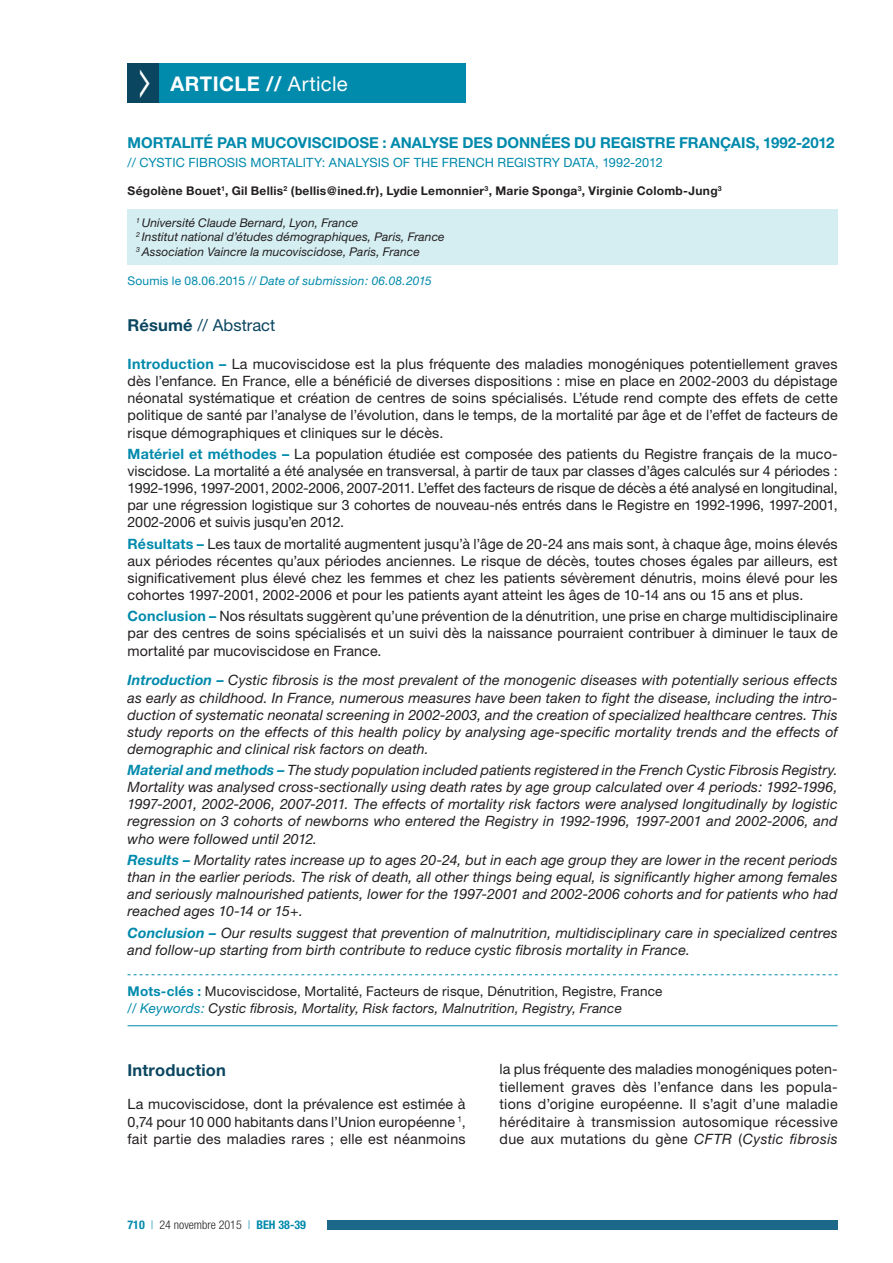
<style>
.page{position:relative;width:893px;height:1263px;background:#fff}
.page>*{position:absolute;margin:0;border:0;box-sizing:border-box;transform-origin:0 0}
.t1{font:700 20.25px "Helvetica Neue";letter-spacing:.02em;color:#fff}
.t2{font:16.5px "Helvetica Neue";letter-spacing:.005em;color:#0b4660}
.t3{font:700 16.5px "Helvetica Neue";letter-spacing:.01em;color:#0b4660}
.t4{font:700 15px "Helvetica Neue";letter-spacing:-.005em;color:#008aac}
.t5{font:14.25px/17.1px "Helvetica Neue";letter-spacing:.01em;color:#231f20;text-align:justify}
.t6{font:italic 14.25px/17.1px "Helvetica Neue";letter-spacing:.01em;color:#231f20;text-align:justify}
.t7{font:13.5px/16.2px "Helvetica Neue";letter-spacing:.01em;color:#231f20}
.t8{font:12.75px "Helvetica Neue";letter-spacing:.01em;color:#008aac}
.t9{font:italic 12px/14.4px "Helvetica Neue";letter-spacing:.005em;color:#231f20}
.t10{font:700 12px "Helvetica Neue";letter-spacing:.02em;color:#231f20}
.t11{font:italic 12px "Helvetica Neue";letter-spacing:.015em;color:#008aac}
.t12{font:300 condensed 12px "Helvetica Neue LT Std";color:#231f20}
.s1{font-weight:400}
.s2{font-style:normal}
.s3{font-weight:700}
.s4{font-weight:700;color:#008aac}
.s5{font-style:italic;color:#008aac}
.s6{font-style:italic}
.s7{font-family:"Helvetica Neue";font-weight:700;color:#008aac}
.s8{color:#008aac}
</style>
<div class="page">
<div style="left:327px;top:1220px;width:511px;height:10px;background:#1c6889"></div>
<div style="left:128px;top:64px;width:34px;height:39px;background:#0b4660"></div>
<div style="left:159px;top:64px;width:307px;height:39px;background:#008aac"></div>
<svg style="left:128px;top:974px;width:710px;height:1px"></svg>
<hr style="left:128px;top:1025px;width:710px;height:1px;background:#008aac">
<div style="left:128px;top:209px;width:710px;height:55px;background:#d5eef2"></div>
<h1 class="t1" style="left:171px;top:72px;width:179px">ARTICLE // <span class="s1">Article</span></h1>
<p class="t4" style="left:128px;top:133px;width:708px">MORTALITÉ PAR MUCOVISCIDOSE : ANALYSE DES DONNÉES DU REGISTRE FRANÇAIS, 1992-2012</p>
<p class="t8" style="left:128px;top:155px;width:537px">// CYSTIC FIBROSIS MORTALITY: ANALYSIS OF THE FRENCH REGISTRY DATA, 1992-2012</p>
<p class="t10" style="left:128px;top:183px;width:596px">Ségolène Bouet<sup>1</sup>, Gil Bellis<sup>2</sup> (bellis@ined.fr), Lydie Lemonnier<sup>3</sup>, Marie Sponga<sup>3</sup>, Virginie Colomb-Jung<sup>3</sup></p>
<p class="t9" style="left:136px;top:215px;width:310px"><sup>1</sup> Université Claude Bernard, Lyon, France<br><sup>2</sup> Institut national d’études démographiques, Paris, France<br><sup>3</sup> Association Vaincre la mucoviscidose, Paris, France</p>
<p class="t11" style="left:128px;top:274px;width:306px"><span class="s2">Soumis le 08.06.2015 /</span>/ Date of submission: 06.08.2015</p>
<p class="t2" style="left:128px;top:315px;width:149px"><span class="s3">Résumé</span> // Abstract</p>
<p class="t5" style="left:128px;top:355px;width:712px"><span class="s4">Introduction –</span> La mucoviscidose est la plus fréquente des maladies monogéniques potentiellement graves dès l’enfance. En France, elle a bénéficié de diverses dispositions : mise en place en 2002-2003 du dépistage néonatal systématique et création de centres de soins spécialisés. L’étude rend compte des effets de cette politique de santé par l’analyse de l’évolution, dans le temps, de la mortalité par âge et de l’effet de facteurs de risque démographiques et cliniques sur le décès.</p>
<p class="t5" style="left:128px;top:445px;width:712px"><span class="s4">Matériel et méthodes –</span> La population étudiée est composée des patients du Registre français de la muco&shy;viscidose. La mortalité a été analysée en transversal, à partir de taux par classes d’âges calculés sur 4 périodes :<br>1992-1996, 1997-2001, 2002-2006, 2007-2011. L’effet des facteurs de risque de décès a été analysé en longitudinal, par une régression logistique sur 3 cohortes de nouveau-nés entrés dans le Registre en 1992-1996, 1997-2001, 2002-2006 et suivis jusqu’en 2012.</p>
<p class="t5" style="left:128px;top:535px;width:712px"><span class="s4">Résultats –</span> Les taux de mortalité augmentent jusqu’à l’âge de 20-24 ans mais sont, à chaque âge, moins élevés aux périodes récentes qu’aux périodes anciennes. Le risque de décès, toutes choses égales par ailleurs, est significativement plus élevé chez les femmes et chez les patients sévèrement dénutris, moins élevé pour les cohortes 1997-2001, 2002-2006 et pour les patients ayant atteint les âges de 10-14 ans ou 15 ans et plus.</p>
<p class="t5" style="left:128px;top:607px;width:712px"><span class="s4">Conclusion –</span> Nos résultats suggèrent qu’une prévention de la dénutrition, une prise en charge multidisciplinaire par des centres de soins spécialisés et un suivi dès la naissance pourraient contribuer à diminuer le taux de mortalité par mucoviscidose en France.</p>
<p class="t6" style="left:128px;top:671px;width:712px"><span class="s4">Introduction –</span> Cystic fibrosis is the most prevalent of the monogenic diseases with potentially serious effects as early as childhood. In France, numerous measures have been taken to fight the disease, including the intro&shy;duction of systematic neonatal screening in 2002-2003, and the creation of specialized healthcare centres. This study reports on the effects of this health policy by analysing age-specific mortality trends and the effects of demographic and clinical risk factors on death.</p>
<p class="t6" style="left:128px;top:761px;width:712px"><span class="s4">Material and methods –</span> The study population included patients registered in the French Cystic Fibrosis Registry.<br>Mortality was analysed cross-sectionally using death rates by age group calculated over 4 periods: 1992-1996, 1997-2001, 2002-2006, 2007-2011. The effects of mortality risk factors were analysed longitudinally by logistic regression on 3 cohorts of newborns who entered the Registry in 1992-1996, 1997-2001 and 2002-2006, and who were followed until 2012.</p>
<p class="t6" style="left:128px;top:851px;width:712px"><span class="s4">Results –</span> Mortality rates increase up to ages 20-24, but in each age group they are lower in the recent periods than in the earlier periods. The risk of death, all other things being equal, is significantly higher among females and seriously malnourished patients, lower for the 1997-2001 and 2002-2006 cohorts and for patients who had reached ages 10-14 or 15+.</p>
<p class="t6" style="left:128px;top:924px;width:712px"><span class="s4">Conclusion –</span> Our results suggest that prevention of malnutrition, multidisciplinary care in specialized centres and follow-up starting from birth contribute to reduce cystic fibrosis mortality in France.</p>
<p class="t7" style="left:128px;top:983px;width:536px"><span class="s4">Mots-clés :</span> Mucoviscidose, Mortalité, Facteurs de risque, Dénutrition, Registre, France <span class="s5">// Keywords:</span> <span class="s6">Cystic fibrosis, Mortality, Risk factors, Malnutrition, Registry, France</span></p>
<p class="t3" style="left:128px;top:1060px;width:100px">Introduction</p>
<p class="t5" style="left:128px;top:1095px;width:340px">La mucoviscidose, dont la prévalence est estimée à 0,74 pour 10 000 habitants dans l’Union européenne <sup>1</sup>, fait partie des maladies rares ; elle est néanmoins</p>
<p class="t12" style="left:128px;top:1218px;width:180px"><span class="s7">710</span> <span class="s8">|</span> 24 novembre 2015 <span class="s8">|</span> <span class="s7">BEH 38-39</span></p>
<p class="t5" style="left:500px;top:1060px;width:340px">la plus fréquente des maladies monogéniques poten&shy;tiellement graves dès l’enfance dans les popula&shy;tions d’origine européenne. Il s’agit d’une maladie héréditaire à transmission autosomique récessive due aux mutations du gène <span class="s6">CFTR</span> (<span class="s6">Cystic fibrosis</span></p>
</div>
